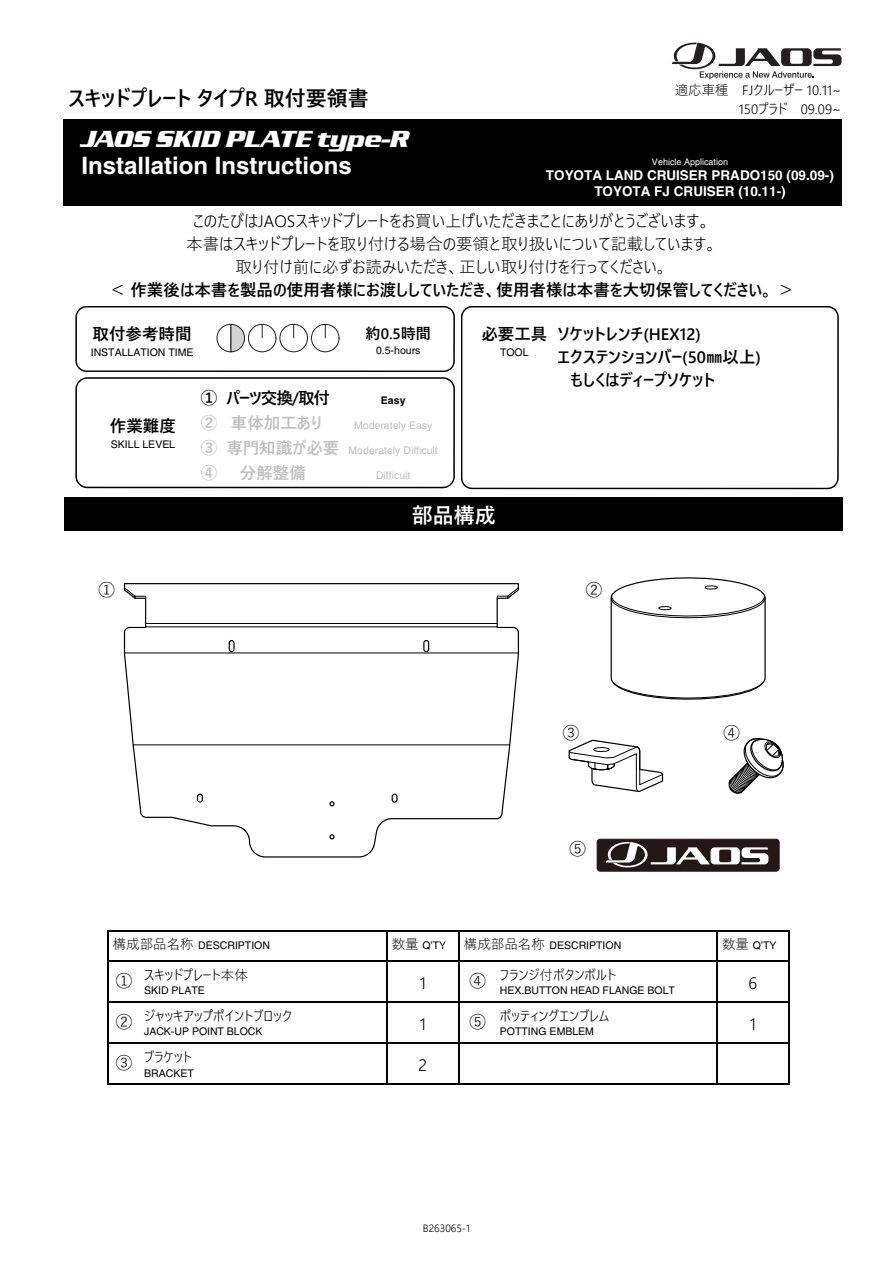
<style>
.page{position:relative;width:893px;height:1263px;background:#fff}
.page>*{position:absolute;margin:0;border:0;box-sizing:border-box;transform-origin:0 0}
.t1{font:700 24px "Helvetica LT Std";color:#fff}
.t2{font:italic 700 24px "Serpentine D";color:#fff}
.t3{font:600 21px "Yu Gothic UI";color:#000}
.t4{font:600 21px "Yu Gothic UI";color:#fff}
.t5{font:300 16.5px/23px "Yu Gothic UI";color:#000;text-align:center}
.t6{font:600 16.5px "Yu Gothic UI";color:#000}
.t7{font:600 16.5px/25.2px "Yu Gothic UI";color:#c0c0c0}
.t8{font:600 15px "Yu Gothic UI";color:#000}
.t9{font:300 13.5px "Yu Gothic UI";color:#000}
.t10{font:700 13.5px/16.2px "Helvetica LT Std";color:#fff;text-align:center}
.t11{font:10.5px "Helvetica LT Std";color:#000}
.t12{font:10.5px "Helvetica LT Std";color:#c0c0c0}
.t13{font:300 10.5px "Yu Gothic UI";color:#000}
.t14{font:700 10.5px "Helvetica LT Std";color:#000}
.t15{font:9px "Helvetica LT Std";color:#fff}
.s1{font-family:"Yu Gothic UI";font-weight:300}
.s2{font-family:"Helvetica LT Std";font-weight:400}
</style>
<div class="page">
<div style="left:63px;top:119px;width:779px;height:87px;background:#000"></div>
<svg style="left:672px;top:43px;width:169px;height:36px"></svg>
<svg style="left:461px;top:306px;width:378px;height:183px"></svg>
<svg style="left:124px;top:583px;width:395px;height:275px"></svg>
<div style="left:229px;top:640px;width:5px;height:12px;background:#fff;border-radius:2px"></div>
<div style="left:229px;top:640px;width:6px;height:12px;border:1px solid #000;border-radius:2px"></div>
<div style="left:424px;top:640px;width:5px;height:12px;background:#fff;border-radius:2px"></div>
<div style="left:423px;top:640px;width:6px;height:12px;border:1px solid #000;border-radius:2px"></div>
<svg style="left:392px;top:794px;width:5px;height:8px"></svg>
<div style="left:392px;top:793px;width:6px;height:10px;border:1px solid #000;border-radius:2px"></div>
<svg style="left:199px;top:795px;width:2px;height:6px"></svg>
<div style="left:197px;top:793px;width:6px;height:10px;border:1px solid #000;border-radius:2px"></div>
<hr style="left:146px;top:623px;width:351px;height:1px;background:#000">
<hr style="left:124px;top:653px;width:394px;height:1px;background:#000">
<hr style="left:133px;top:745px;width:377px;height:1px;background:#000">
<hr style="left:146px;top:627px;width:351px;height:1px;background:#000">
<svg style="left:124px;top:587px;width:22px;height:12px"></svg>
<svg style="left:497px;top:587px;width:22px;height:11px"></svg>
<svg style="left:329px;top:801px;width:6px;height:5px"></svg>
<svg style="left:329px;top:834px;width:6px;height:5px"></svg>
<svg style="left:728px;top:738px;width:56px;height:56px"></svg>
<div style="left:597px;top:839px;width:182px;height:32px;background:#231815;border-radius:3px"></div>
<div style="left:597px;top:839px;width:182px;height:32px;border:1px solid #231815;border-radius:3px"></div>
<svg style="left:606px;top:842px;width:162px;height:26px"></svg>
<svg style="left:568px;top:739px;width:96px;height:53px"></svg>
<svg style="left:610px;top:577px;width:156px;height:123px"></svg>
<div style="left:65px;top:498px;width:778px;height:33px;background:#000"></div>
<hr style="left:107px;top:930px;width:1px;height:154px;background:#000">
<svg style="left:386px;top:931px;width:1px;height:29px"></svg>
<svg style="left:459px;top:931px;width:1px;height:29px"></svg>
<svg style="left:717px;top:931px;width:1px;height:29px"></svg>
<hr style="left:788px;top:930px;width:1px;height:31px;background:#000">
<hr style="left:386px;top:961px;width:1px;height:123px;background:#000">
<hr style="left:459px;top:961px;width:1px;height:123px;background:#000">
<hr style="left:717px;top:961px;width:1px;height:40px;background:#000">
<hr style="left:788px;top:961px;width:1px;height:41px;background:#000">
<hr style="left:717px;top:1003px;width:1px;height:81px;background:#000">
<hr style="left:788px;top:1002px;width:1px;height:82px;background:#000">
<hr style="left:107px;top:930px;width:682px;height:1px;background:#000">
<hr style="left:108px;top:960px;width:680px;height:1px;background:#000">
<hr style="left:108px;top:1001px;width:680px;height:2px;background:#000">
<hr style="left:108px;top:1043px;width:680px;height:1px;background:#000">
<hr style="left:107px;top:1084px;width:682px;height:1px;background:#000">
<svg style="left:75px;top:306px;width:380px;height:182px"></svg>
<div style="left:248px;top:324px;width:28px;height:28px;background:#fff;border-radius:14px"></div>
<div style="left:248px;top:324px;width:28px;height:28px;border:1px solid #231f20;border-radius:14px"></div>
<h2 class="t3" style="left:68px;top:87px;width:302px">スキッドプレートタイプR 取付要領書</h2>
<h1 class="t2" style="left:81px;top:125px;width:329px">JAOS SKID PLATE type R-</h1>
<h1 class="t1" style="left:81px;top:151px;width:272px">Installation Instructions</h1>
<p class="t9" style="left:675px;top:77px;width:55px">適応⾞種</p>
<p class="t9" style="left:742px;top:77px;width:100px">FJクルーザー 10.11~</p>
<p class="t9" style="left:739px;top:96px;width:50px">150プラド</p>
<p class="t9" style="left:801px;top:96px;width:42px">09.09~</p>
<p class="t15" style="left:652px;top:156px;width:78px">Vehicle Application</p>
<p class="t10" style="left:546px;top:167px;width:289px">TOYOTA LAND CRUISER PRADO150 )09.09-(<br>TOYOTA FJ CRUISER )10.11-(</p>
<h3 class="t5" style="left:186px;top:207px;width:533px">このたびはJAOSスキッドプレートをお買い上げいただきまことにありがとうございます。本書はスキッドプレートを取り付ける場合の要領と取り扱いについて記載しています。取り付け前に必ずお読みいただき、正しい取り付けを⾏ってください。</h3>
<h3 class="t6" style="left:109px;top:280px;width:686px">＜作業後は本書を製品の使⽤者様にお渡ししていただき、使⽤者様は本書を⼤切保管してください。 &lt;</h3>
<h3 class="t6" style="left:93px;top:324px;width:101px">取付参考時間</h3>
<p class="t11" style="left:91px;top:346px;width:104px">INSTALLATION TIME</p>
<h3 class="t8" style="left:366px;top:325px;width:67px">約0.5時間</h3>
<p class="t11" style="left:376px;top:344px;width:46px">0.5-hours</p>
<h3 class="t6" style="left:481px;top:325px;width:67px">必要⼯具</h3>
<p class="t11" style="left:500px;top:346px;width:30px">TOOL</p>
<h3 class="t6" style="left:110px;top:417px;width:67px">作業難度</h3>
<p class="t11" style="left:111px;top:438px;width:66px">SKILL LEVEL</p>
<h3 class="t6" style="left:226px;top:388px;width:105px">パーツ交換/取付</h3>
<h3 class="t6" style="left:201px;top:388px;width:18px">①</h3>
<h3 class="t7" style="left:226px;top:411px;width:115px;text-indent:-26px">② ⾞体加⼯あり専⾨知識が必要</h3>
<h3 class="t7" style="left:201px;top:436px;width:18px">③</h3>
<h3 class="t7" style="left:201px;top:461px;width:18px">④</h3>
<h3 class="t7" style="left:240px;top:461px;width:67px">分解整備</h3>
<p class="t14" style="left:381px;top:394px;width:26px">Easy</p>
<p class="t12" style="left:354px;top:419px;width:80px">Moderately Easy</p>
<p class="t12" style="left:349px;top:444px;width:91px">Moderately Difficult</p>
<p class="t12" style="left:376px;top:469px;width:36px">Difficult</p>
<h2 class="t4" style="left:412px;top:504px;width:85px">部品構成</h2>
<h3 class="t6" style="left:558px;top:325px;width:145px">ソケットレンチ(HEX12(</h3>
<h3 class="t6" style="left:558px;top:348px;width:205px">エクステンションバー(50㎜以上(</h3>
<h3 class="t6" style="left:570px;top:371px;width:146px">もしくはディープソケット</h3>
<h3 class="t5" style="left:98px;top:576px;width:18px">1</h3>
<h3 class="t5" style="left:586px;top:576px;width:18px">2</h3>
<h3 class="t5" style="left:563px;top:719px;width:18px">3</h3>
<h3 class="t5" style="left:569px;top:835px;width:18px">5</h3>
<h3 class="t5" style="left:723px;top:719px;width:18px">4</h3>
<p class="t9" style="left:113px;top:932px;width:82px">構成部品名称</p>
<p class="t9" style="left:144px;top:962px;width:105px">スキッドプレート本体</p>
<p class="t9" style="left:464px;top:932px;width:82px">構成部品名称</p>
<p class="t9" style="left:392px;top:932px;width:28px">数量</p>
<p class="t11" style="left:198px;top:939px;width:73px">DESCRIPTION</p>
<p class="t11" style="left:422px;top:939px;width:25px">Q’TY</p>
<p class="t11" style="left:549px;top:939px;width:73px">DESCRIPTION</p>
<h3 class="t5" style="left:116px;top:967px;width:18px">①</h3>
<p class="t9" style="left:500px;top:962px;width:118px">フランジ付ボタンボルト</p>
<h3 class="t5" style="left:469px;top:967px;width:18px">④</h3>
<h3 class="t5" style="left:420px;top:969px;width:8px">1</h3>
<p class="t11" style="left:144px;top:984px;width:62px">SKID PLATE</p>
<p class="t11" style="left:500px;top:984px;width:177px">HEX.BUTTON HEAD FLANGE BOLT</p>
<h3 class="t5" style="left:116px;top:1008px;width:18px">②</h3>
<p class="t9" style="left:500px;top:1003px;width:111px">ポッティングエンブレム</p>
<p class="t9" style="left:144px;top:1003px;width:150px">ジャッキアップポイントブロック</p>
<h3 class="t5" style="left:469px;top:1008px;width:18px">⑤</h3>
<h3 class="t5" style="left:420px;top:1010px;width:8px">1</h3>
<p class="t11" style="left:144px;top:1025px;width:120px">JACK-UP POINT BLOCK</p>
<p class="t11" style="left:500px;top:1025px;width:95px">POTTING EMBLEM</p>
<p class="t9" style="left:144px;top:1044px;width:49px">ブラケット</p>
<h3 class="t5" style="left:116px;top:1050px;width:18px">③</h3>
<h3 class="t5" style="left:419px;top:1052px;width:10px">2</h3>
<p class="t11" style="left:144px;top:1067px;width:51px">BRACKET</p>
<p class="t9" style="left:722px;top:932px;width:28px">数量</p>
<p class="t11" style="left:753px;top:939px;width:25px">Q’TY</p>
<h3 class="t5" style="left:749px;top:969px;width:10px">6</h3>
<h3 class="t5" style="left:750px;top:1010px;width:8px">1</h3>
<p class="t11" style="left:435px;top:1221px;width:44px">263065-<span class="s1">1</span></p>
<p class="t13" style="left:423px;top:1218px;width:49px">B<span class="s2">B</span>263065-1</p>
</div>
